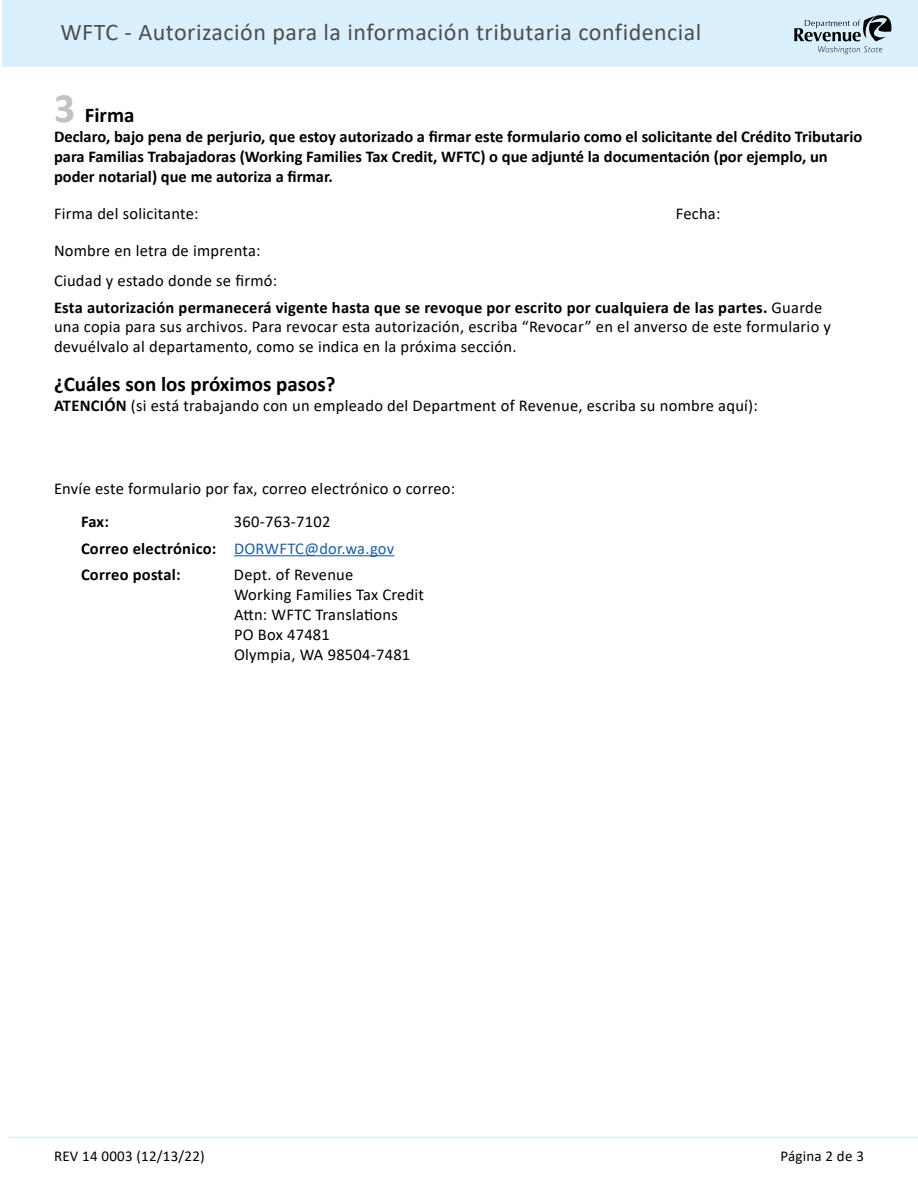
<style>
.page{position:relative;width:918px;height:1188px;background:#fff}
.page>*{position:absolute;margin:0;border:0;box-sizing:border-box;transform-origin:0 0}
.t1{font:24px "Calibri";letter-spacing:.02em;color:#4d4d4f}
.Heading_2{font:700 21px "Calibri";color:#000}
.Normal__P{font:16.5px/19.8px "Calibri";letter-spacing:.015em;color:#000}
.Normal__P-2{font:700 16.5px/19.8px "Calibri";color:#000}
.t2{font:15px "Calibri";letter-spacing:.015em;color:#000}
.s1{font-size:42px;color:#c0c2c4}
.s2{font-weight:700}
.s3{font-weight:400;color:#215e9e}
</style>
<div class="page">
<div style="left:2px;top:0;width:916px;height:66px;background:#daf1fd"></div>
<svg style="left:794px;top:15px;width:98px;height:39px"></svg>
<hr style="left:8px;top:1137px;width:910px;height:1px;background:#daf1fd">
<hr style="left:234px;top:555px;width:160px;height:1px;background:#215e9e">
<h1 class="t1" style="left:60px;top:15px;width:642px">WFTC - Autorización para la información tributaria confidencial</h1>
<h2 class="Heading_2" style="left:54px;top:100px;width:82px"><span class="s1">3</span> Firma</h2>
<p class="Normal__P-2" style="left:54px;top:126px;width:810px">Declaro, bajo pena de perjurio, que estoy autorizado a firmar este formulario como el solicitante del Crédito Tributario para Familias Trabajadoras (Working Families Tax Credit, WFTC) o que adjunté la documentación (por ejemplo, un poder notarial) que me autoriza a firmar.</p>
<p class="Normal__P" style="left:54px;top:203px;width:146px">Firma del solicitante:</p>
<p class="Normal__P" style="left:676px;top:203px;width:46px">Fecha:</p>
<p class="Normal__P" style="left:54px;top:235px;width:225px;line-height:30.3px">Nombre en letra de imprenta:<br>Ciudad y estado donde se firmó:</p>
<p class="Normal__P" style="left:54px;top:297px;width:779px"><span class="s2">Esta autorización permanecerá vigente hasta que se revoque por escrito por cualquiera de las partes.</span> Guarde una copia para sus archivos. Para revocar esta autorización, escriba “Revocar” en el anverso de este formulario y devuélvalo al departamento, como se indica en la próxima sección.</p>
<h2 class="Heading_2" style="left:54px;top:369px;width:283px">¿Cuáles son los próximos pasos?</h2>
<p class="Normal__P" style="left:54px;top:395px;width:705px"><span class="s2">ATENCIÓN</span> (si está trabajando con un empleado del Department of Revenue, escriba su nombre aquí):</p>
<p class="Normal__P" style="left:54px;top:478px;width:403px">Envíe este formulario por fax, correo electrónico o correo:</p>
<p class="Normal__P-2" style="left:81px;top:512px;width:29px">Fax:</p>
<p class="Normal__P" style="left:234px;top:512px;width:98px">360-763-7102</p>
<p class="Normal__P-2" style="left:81px;top:538px;width:315px">Correo electrónico: <span class="s3">DORWFTC@dor.wa.gov</span></p>
<p class="Normal__P-2" style="left:81px;top:565px;width:101px">Correo postal:</p>
<p class="Normal__P" style="left:234px;top:565px;width:192px">Dept. of Revenue<br>Working Families Tax Credit<br>Attn: WFTC Translations<br>PO Box 47481<br>Olympia, WA 98504-7481</p>
<p class="t2" style="left:54px;top:1145px;width:152px">REV 14 0003 (12/13/22)</p>
<p class="t2" style="left:780px;top:1145px;width:85px">Página 2 de 3</p>
</div>
